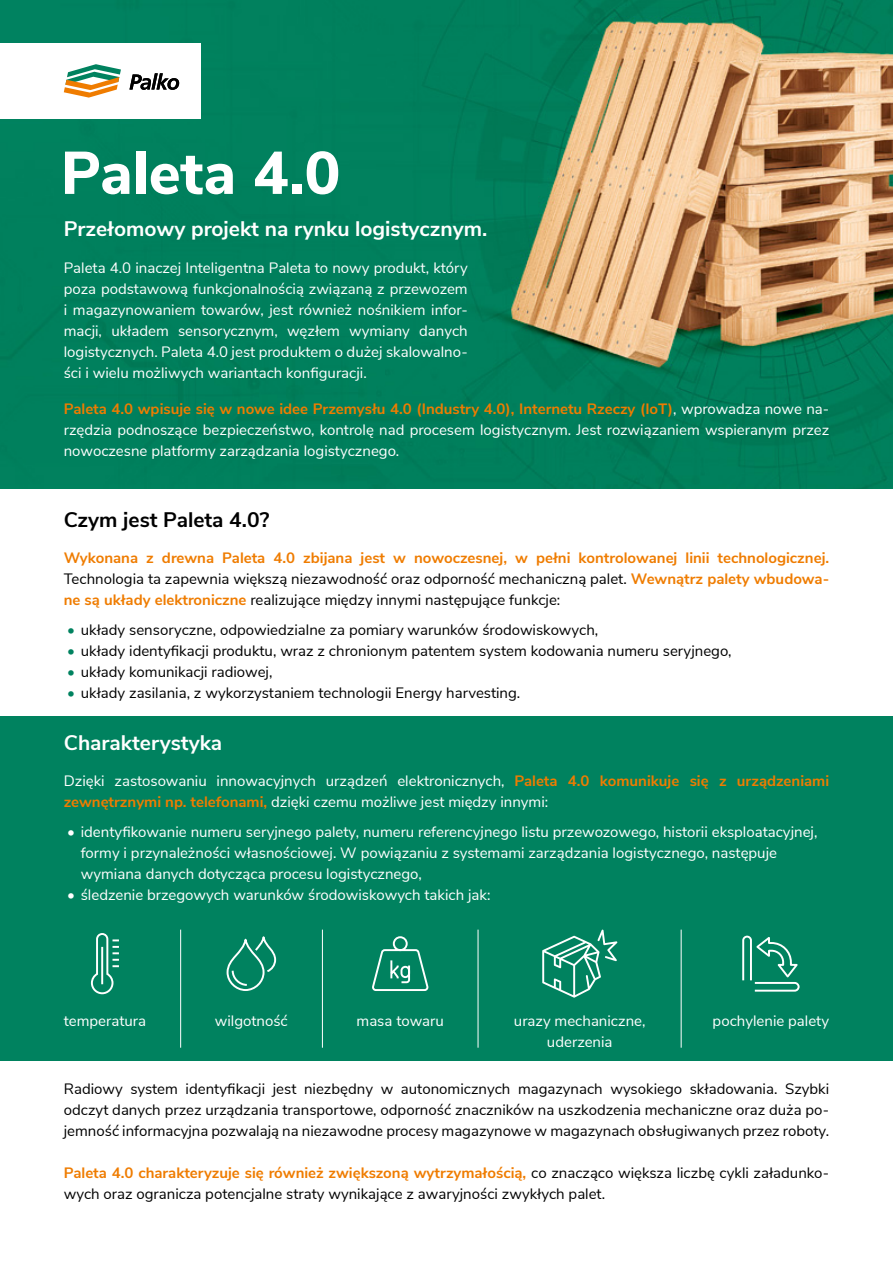
<style>
.page{position:relative;width:893px;height:1263px;background:#fff}
.page>*{position:absolute;margin:0;border:0;box-sizing:border-box;transform-origin:0 0}
.t1{font:800 60px "Nunito Sans";color:#fff}
.t2{font:700 21px "Nunito Sans";color:#fff}
.t3{font:700 21px "Nunito Sans";color:#000}
.t4{font:15px/21px "Nunito Sans";color:#fff;text-align:justify}
.t5{font:15px/21px "Nunito Sans";color:#000;text-align:justify}
.t6{font:700 15px/21px "Nunito Sans";color:#ef7c00;text-align:justify}
.s1{font-weight:700;color:#ef7c00}
.s2{font-weight:400;color:#000}
.s3{color:#00825f}
</style>
<div class="page">
<img style="left:0;top:0;width:893px;height:489px">
<div style="left:0;top:43px;width:200px;height:76px;background:#fff"></div>
<div style="left:0;top:716px;width:893px;height:344px;background:#00825f"></div>
<svg style="left:90px;top:933px;width:29px;height:62px"></svg>
<svg style="left:742px;top:935px;width:58px;height:57px"></svg>
<svg style="left:226px;top:936px;width:51px;height:55px"></svg>
<svg style="left:372px;top:936px;width:57px;height:55px"></svg>
<svg style="left:542px;top:929px;width:75px;height:69px"></svg>
<hr style="left:478px;top:930px;width:1px;height:118px;background:#fff">
<hr style="left:322px;top:930px;width:1px;height:118px;background:#fff">
<hr style="left:180px;top:930px;width:1px;height:118px;background:#fff">
<hr style="left:681px;top:930px;width:1px;height:118px;background:#fff">
<svg style="left:64px;top:64px;width:57px;height:34px"></svg>
<svg style="left:129px;top:73px;width:50px;height:17px"></svg>
<h1 class="t1" style="left:61px;top:129px;width:281px">Paleta 4.0</h1>
<h2 class="t2" style="left:64px;top:214px;width:425px">Przełomowy projekt na rynku logistycznym.</h2>
<p class="t4" style="left:64px;top:256px;width:405px">Paleta 4.0 inaczej Inteligentna Paleta to nowy produkt, który poza podstawową funkcjonalnością związaną z przewozem i magazynowaniem towarów, jest również nośnikiem infor&shy;macji, układem sensorycznym, węzłem wymiany danych logistycznych. Paleta 4.0 jest produktem o dużej skalowalno&shy;ści i wielu możliwych wariantach konfiguracji.</p>
<p class="t4" style="left:64px;top:398px;width:767px"><span class="s1">Paleta 4.0 wpisuje się w nowe idee Przemysłu 4.0 (Industry 4.0), Internetu Rzeczy (IoT)</span>, wprowadza nowe na&shy;rzędzia podnoszące bezpieczeństwo, kontrolę nad procesem logistycznym. Jest rozwiązaniem wspieranym przez nowoczesne platformy zarządzania logistycznego.</p>
<h2 class="t3" style="left:64px;top:504px;width:207px">Czym jest Paleta 4.0?</h2>
<p class="t6" style="left:64px;top:547px;width:767px">Wykonana z drewna Paleta 4.0 zbijana jest w nowoczesnej, w pełni kontrolowanej linii technologicznej.<br><span class="s2">Technologia ta zapewnia większą niezawodność oraz odporność mechaniczną palet.</span> Wewnątrz palety wbudowa&shy;ne są układy elektroniczne <span class="s2">realizujące między innymi następujące funkcje:</span></p>
<p class="t5" style="left:67px;top:618px;width:532px"><span class="s3">•</span> układy sensoryczne, odpowiedzialne za pomiary warunków środowiskowych,</p>
<p class="t5" style="left:67px;top:639px;width:666px"><span class="s3">•</span> układy identyfikacji produktu, wraz z chronionym patentem system kodowania numeru seryjnego,</p>
<p class="t5" style="left:67px;top:660px;width:207px"><span class="s3">•</span> układy komunikacji radiowej,</p>
<p class="t5" style="left:67px;top:681px;width:455px"><span class="s3">•</span> układy zasilania, z wykorzystaniem technologii Energy harvesting.</p>
<h2 class="t2" style="left:64px;top:727px;width:160px">Charakterystyka</h2>
<p class="t4" style="left:64px;top:770px;width:767px">Dzięki zastosowaniu innowacyjnych urządzeń elektronicznych, <span class="s1">Paleta 4.0 komunikuje się z urządzeniami zewnętrznymi np. telefonami,</span> dzięki czemu możliwe jest między innymi:</p>
<p class="t4" style="left:81px;top:820px;width:738px;text-align:left;text-indent:-14px">• identyfikowanie numeru seryjnego palety, numeru referencyjnego listu przewozowego, historii eksploatacyjnej, formy i przynależności własnościowej. W powiązaniu z systemami zarządzania logistycznego, następuje wymiana danych dotycząca procesu logistycznego,</p>
<p class="t4" style="left:67px;top:883px;width:425px">• śledzenie brzegowych warunków środowiskowych takich jak:</p>
<p class="t4" style="left:64px;top:1009px;width:84px">temperatura</p>
<p class="t4" style="left:215px;top:1009px;width:75px">wilgotność</p>
<p class="t4" style="left:357px;top:1009px;width:89px">masa towaru</p>
<p class="t4" style="left:514px;top:1009px;width:133px;text-align:center">urazy mechaniczne, uderzenia</p>
<p class="t4" style="left:713px;top:1009px;width:118px">pochylenie palety</p>
<p class="t5" style="left:64px;top:1077px;width:767px">Radiowy system identyfikacji jest niezbędny w autonomicznych magazynach wysokiego składowania. Szybki odczyt danych przez urządzania transportowe, odporność znaczników na uszkodzenia mechaniczne oraz duża po&shy;jemność informacyjna pozwalają na niezawodne procesy magazynowe w magazynach obsługiwanych przez roboty.</p>
<p class="t5" style="left:64px;top:1161px;width:767px"><span class="s1">Paleta 4.0 charakteryzuje się również zwiększoną wytrzymałością,</span> co znacząco większa liczbę cykli załadunko&shy;wych oraz ogranicza potencjalne straty wynikające z awaryjności zwykłych palet.</p>
</div>
